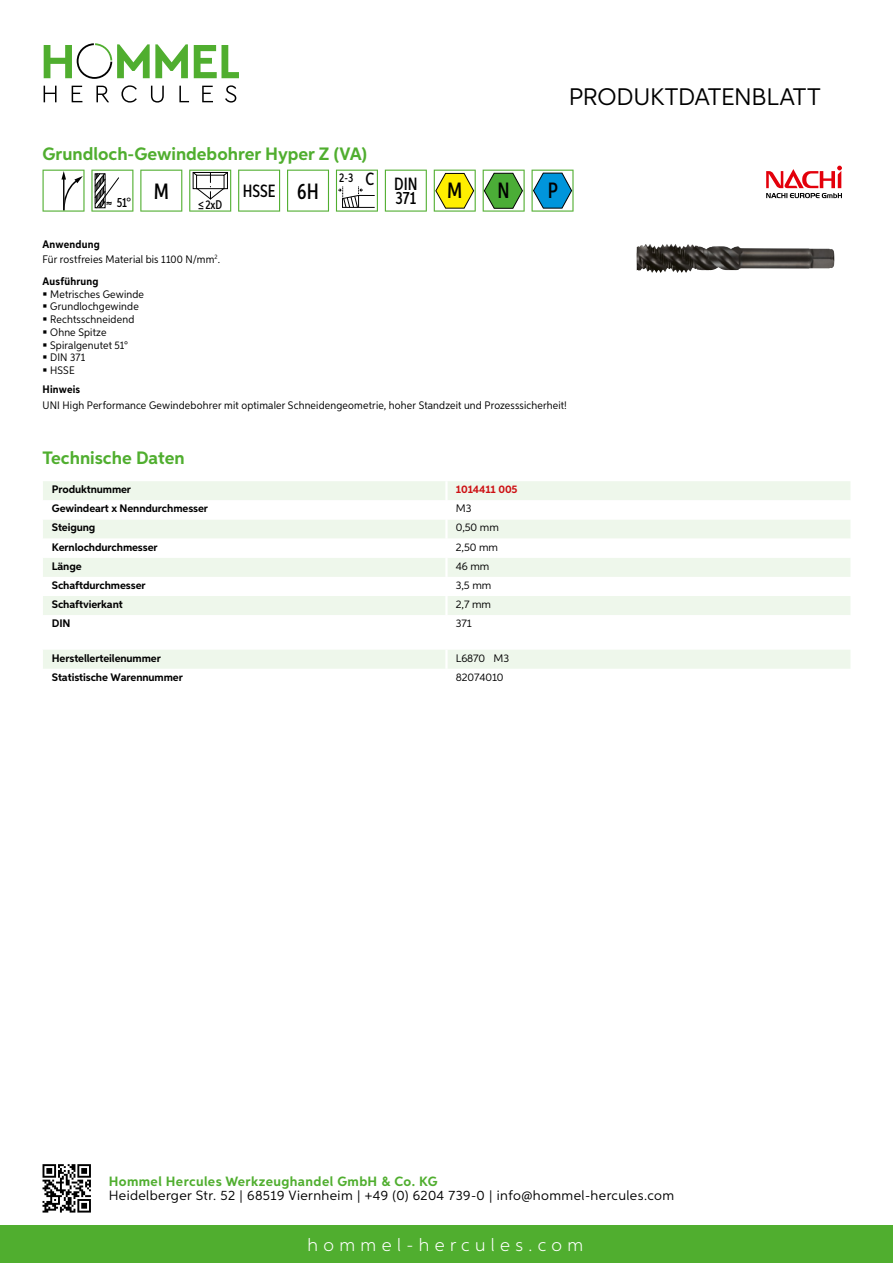
<style>
.page{position:relative;width:893px;height:1263px;background:#fff}
.page>*{position:absolute;margin:0;border:0;box-sizing:border-box;transform-origin:0 0}
.t1{font:24px "Aspira";letter-spacing:-.01em;color:#000}
.t2{font:500 22.2px "Aspira XX Nar";color:#000}
.t3{font:700 18px "Aspira";color:#50ae2f}
.t4{font:300 18px "Aspira";letter-spacing:.3em;color:#fff}
.t5{font:500 17.85px/14.9px "Aspira XX Nar";color:#000;text-align:right}
.t6{font:13.5px "Aspira";letter-spacing:.03em;color:#000}
.t7{font:700 13.5px "Aspira";letter-spacing:.03em;color:#50ae2f}
.t8{font:500 13.35px "Aspira XX Nar";color:#000}
.t9{font:500 12.6px "Aspira XX Nar";color:#000}
.t10{font:10.95px/12.8px "Aspira Nar";letter-spacing:.015em;color:#000}
.t11{font:700 10.95px "Aspira";letter-spacing:-.01em;color:#000}
.t12{font:10.95px "Aspira";letter-spacing:-.01em;color:#000}
.t13{font:700 10.95px "Aspira Nar";letter-spacing:.02em;color:#000}
.t14{font:700 10.95px "Aspira";letter-spacing:-.01em;color:#cd1013}
.s1{font-size:22.2px}
.s2{font-weight:700}
</style>
<div class="page">
<div style="left:0;top:1226px;width:893px;height:37px;background:#50ae2f"></div>
<svg style="left:43px;top:1164px;width:48px;height:48px"></svg>
<svg style="left:194px;top:45px;width:45px;height:33px"></svg>
<svg style="left:44px;top:43px;width:144px;height:36px"></svg>
<svg style="left:44px;top:86px;width:13px;height:16px"></svg>
<svg style="left:72px;top:86px;width:10px;height:16px"></svg>
<svg style="left:96px;top:86px;width:13px;height:16px"></svg>
<svg style="left:121px;top:85px;width:16px;height:18px"></svg>
<svg style="left:151px;top:86px;width:13px;height:17px"></svg>
<svg style="left:179px;top:86px;width:10px;height:16px"></svg>
<svg style="left:202px;top:86px;width:11px;height:16px"></svg>
<svg style="left:225px;top:85px;width:11px;height:18px"></svg>
<div style="left:43px;top:481px;width:807px;height:19px;background:#eef7eb"></div>
<svg style="left:43px;top:520px;width:807px;height:95px;fill:#eef7eb"></svg>
<hr style="left:445px;top:481px;width:3px;height:19px;background:#fff">
<hr style="left:445px;top:519px;width:3px;height:20px;background:#fff">
<hr style="left:445px;top:539px;width:3px;height:19px;background:#fff">
<hr style="left:445px;top:558px;width:3px;height:19px;background:#fff">
<hr style="left:445px;top:577px;width:3px;height:19px;background:#fff">
<hr style="left:445px;top:596px;width:3px;height:19px;background:#fff">
<div style="left:43px;top:650px;width:807px;height:19px;background:#eef7eb"></div>
<svg style="left:43px;top:170px;width:42px;height:42px"></svg>
<svg style="left:91px;top:170px;width:42px;height:42px"></svg>
<svg style="left:140px;top:170px;width:42px;height:42px"></svg>
<svg style="left:189px;top:170px;width:42px;height:42px"></svg>
<svg style="left:238px;top:170px;width:42px;height:42px"></svg>
<svg style="left:287px;top:170px;width:42px;height:42px"></svg>
<svg style="left:336px;top:170px;width:42px;height:42px"></svg>
<svg style="left:385px;top:170px;width:42px;height:42px"></svg>
<svg style="left:434px;top:170px;width:42px;height:42px"></svg>
<svg style="left:483px;top:170px;width:42px;height:42px"></svg>
<svg style="left:532px;top:170px;width:42px;height:42px"></svg>
<img style="left:636px;top:244px;width:56px;height:29px">
<svg style="left:766px;top:166px;width:76px;height:32px"></svg>
<h1 class="t1" style="left:569px;top:82px;width:253px">Produktdatenblatt</h1>
<h3 class="t3" style="left:43px;top:142px;width:326px">Grundloch-Gewindebohrer Hyper Z (VA)</h3>
<p class="t8" style="left:117px;top:195px;width:54px">51° <sup>M</sup></p>
<p class="t9" style="left:198px;top:197px;width:26px">≤2xD</p>
<h3 class="t5" style="left:243px;top:183px;width:78px">HSSE <span class="s1">6H</span></h3>
<h3 class="t5" style="left:339px;top:176px;width:80px"><sup>2-3</sup> C DIN<br>371</h3>
<h2 class="t2" style="left:447px;top:177px;width:17px">M</h2>
<h2 class="t2" style="left:498px;top:177px;width:14px">N</h2>
<h2 class="t2" style="left:548px;top:177px;width:12px">P</h2>
<p class="t10" style="left:43px;top:236px;width:179px;line-height:15.1px"><span class="s2">Anwendung<br></span>Für rostfreies Material bis 1100 N/mm<sup>2</sup>.</p>
<p class="t13" style="left:43px;top:274px;width:58px">Ausführung</p>
<p class="t10" style="left:50px;top:287px;width:95px">Metrisches Gewinde<br>Grundlochgewinde<br>Rechtsschneidend<br>Ohne Spitze<br>Spiralgenutet 51°<br>DIN 371<br>HSSE</p>
<p class="t13" style="left:43px;top:383px;width:39px">Hinweis</p>
<p class="t10" style="left:43px;top:398px;width:526px">UNI High Performance Gewindebohrer mit optimaler Schneidengeometrie, hoher Standzeit und Prozesssicherheit!</p>
<h3 class="t3" style="left:43px;top:447px;width:144px">Technische Daten</h3>
<p class="t11" style="left:52px;top:483px;width:81px">Produktnummer</p>
<p class="t14" style="left:456px;top:483px;width:63px">1014411 005</p>
<p class="t11" style="left:52px;top:502px;width:158px">Gewindeart x Nenndurchmesser</p>
<p class="t12" style="left:456px;top:502px;width:17px">M3</p>
<p class="t11" style="left:52px;top:521px;width:45px">Steigung</p>
<p class="t12" style="left:456px;top:521px;width:45px">0,50 mm</p>
<p class="t11" style="left:52px;top:540px;width:107px">Kernlochdurchmesser</p>
<p class="t12" style="left:456px;top:540px;width:44px">2,50 mm</p>
<p class="t11" style="left:52px;top:559px;width:31px">Länge</p>
<p class="t12" style="left:456px;top:559px;width:35px">46 mm</p>
<p class="t11" style="left:52px;top:578px;width:95px">Schaftdurchmesser</p>
<p class="t12" style="left:456px;top:578px;width:37px">3,5 mm</p>
<p class="t11" style="left:52px;top:597px;width:72px">Schaftvierkant</p>
<p class="t12" style="left:456px;top:597px;width:37px">2,7 mm</p>
<p class="t11" style="left:52px;top:616px;width:20px">DIN</p>
<p class="t12" style="left:456px;top:617px;width:17px">371</p>
<p class="t11" style="left:52px;top:651px;width:111px">Herstellerteilenummer</p>
<p class="t12" style="left:456px;top:651px;width:55px">L6870 M3</p>
<p class="t11" style="left:52px;top:670px;width:132px">Statistische Warennummer</p>
<p class="t12" style="left:456px;top:670px;width:49px">82074010</p>
<p class="t7" style="left:109px;top:1172px;width:330px">Hommel Hercules Werkzeughandel GmbH &amp; Co. KG</p>
<p class="t6" style="left:109px;top:1187px;width:567px">Heidelberger Str. 52 | 68519 Viernheim | +49 (0) 6204 739-0 | info@hommel-hercules.com</p>
<h3 class="t4" style="left:307px;top:1234px;width:277px">hommel-hercules.com</h3>
</div>
